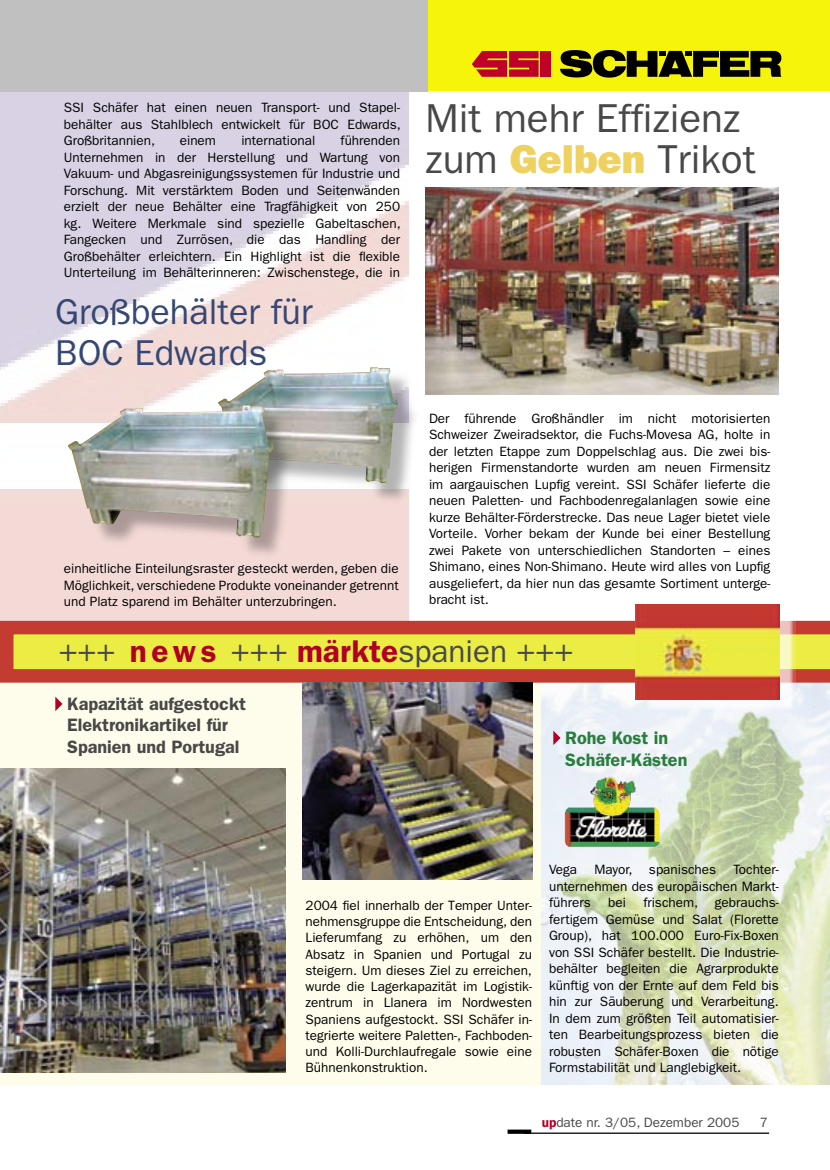
<style>
.page{position:relative;width:830px;height:1170px;background:#fff}
.page>*{position:absolute;margin:0;border:0;box-sizing:border-box;transform-origin:0 0}
.t1{font:40.5px/40.5px "Franklin Gothic";color:#484848}
.t2{font:36px/40.5px "Franklin Gothic";color:#364773}
.t3{font:31.5px "Franklin Gothic";color:#484848}
.t4{font:600 18px/21.6px "Franklin Gothic";color:#484848}
.t5{font:600 18px/21.6px "Franklin Gothic";color:#297d3d}
.t6{font:13.5px/16.5px "Franklin Gothic";color:#000;text-align:justify}
.t7{font:13.5px "Franklin Gothic";color:#484848}
.s1{font-weight:800;color:#eed160}
.s2{font-weight:600;color:#b00024}
</style>
<div class="page">
<hr style="left:524px;top:1132px;width:244px;height:1px;background:#000">
<div style="left:507px;top:1129px;width:24px;height:4px;border:2px solid #000"></div>
<svg style="left:427px;top:0;width:402px;height:91px;background:#d8cd0c"></svg>
<div style="left:0;top:0;width:427px;height:91px;background:#c0c0c0"></div>
<img style="left:540px;top:682px;width:289px;height:402px">
<img style="left:0;top:92px;width:408px;height:528px">
<div style="left:0;top:672px;width:540px;height:412px;background:#fefcea"></div>
<svg style="left:0;top:620px;width:829px;height:62px;background:#da9e3e"></svg>
<img style="left:0;top:768px;width:285px;height:304px">
<svg style="left:546px;top:730px;width:14px;height:15px"></svg>
<svg style="left:55px;top:697px;width:7px;height:14px"></svg>
<img style="left:425px;top:187px;width:353px;height:207px">
<img style="left:564px;top:776px;width:95px;height:71px">
<div style="left:221px;top:369px;width:200px;height:137px;background:#000;opacity:.3"></div>
<img style="left:218px;top:367px;width:180px;height:116px">
<div style="left:71px;top:406px;width:225px;height:155px;background:#000;opacity:.3"></div>
<img style="left:68px;top:405px;width:205px;height:132px">
<img style="left:302px;top:682px;width:229px;height:197px">
<div style="left:644px;top:608px;width:151px;height:103px;background:#fff;opacity:.7"></div>
<img style="left:635px;top:604px;width:143px;height:95px">
<p class="t6" style="left:64px;top:99px;width:338px">SSI Schäfer hat einen neuen Transport- und Stapel&shy;behälter aus Stahlblech entwickelt für BOC Edwards, Großbritannien,</p>
<p class="t6" style="left:64px;top:132px;width:338px;text-indent:276px">führenden Unternehmen in der Herstellung und Wartung von Vakuum- und Abgasreinigungssystemen für Industrie und Forschung. Mit verstärktem Boden und Seitenwänden erzielt der neue Behälter eine Tragfähigkeit von 250 kg. Weitere Merkmale sind spezielle Gabeltaschen, Fangecken und Zurrösen, die das Handling der Großbehälter erleichtern. Ein Highlight ist die flexible Unterteilung im Behälterinneren: Zwischenstege, die in</p>
<p class="t6" style="left:180px;top:132px;width:38px">einem</p>
<p class="t6" style="left:241px;top:132px;width:75px">international</p>
<h2 class="t2" style="left:55px;top:292px;width:259px">Großbehälter für<br>BOC Edwards</h2>
<p class="t6" style="left:64px;top:560px;width:336px">einheitliche Einteilungsraster gesteckt werden, geben die Möglichkeit, verschiedene Produkte voneinander getrennt und Platz sparend im Behälter unterzubringen.</p>
<h1 class="t1" style="left:425px;top:99px;width:331px">Mit mehr Effizienz zum <span class="s1">Gelben</span> Trikot</h1>
<p class="t6" style="left:429px;top:410px;width:343px">Der führende Großhändler im nicht motorisierten Schweizer Zweiradsektor, die Fuchs-Movesa AG, holte in der letzten Etappe zum Doppelschlag aus. Die zwei bis&shy;herigen Firmenstandorte wurden am neuen Firmensitz im aargauischen Lupfig vereint. SSI Schäfer lieferte die neuen Paletten- und Fachbodenregalanlagen sowie eine kurze Behälter-Förderstrecke. Das neue Lager bietet viele Vorteile. Vorher bekam der Kunde bei einer Bestellung zwei Pakete von unterschiedlichen Standorten – eines Shimano, eines Non-Shimano. Heute wird alles von Lupfig ausgeliefert, da hier nun das gesamte Sortiment unterge&shy;bracht ist.</p>
<h3 class="t3" style="left:59px;top:633px;width:516px">+++ <span class="s2">n ew s</span> +++ <span class="s2">märkte</span>spanien +++</h3>
<h3 class="t4" style="left:67px;top:692px;width:180px">Kapazität aufgestockt<br>Elektronikartikel für<br>Spanien und Portugal</h3>
<h3 class="t5" style="left:565px;top:727px;width:124px">Rohe Kost in<br>Schäfer-Kästen</h3>
<p class="t6" style="left:305px;top:897px;width:228px">2004 fiel innerhalb der Temper Unter&shy;nehmensgruppe die Entscheidung, den Lieferumfang zu erhöhen, um den Absatz in Spanien und Portugal zu steigern. Um dieses Ziel zu erreichen, wurde die Lagerkapazität im Logistik&shy;zentrum in Llanera im Nordwesten Spaniens aufgestockt. SSI Schäfer in&shy;tegrierte weitere Paletten-, Fachboden&shy;und Kolli-Durchlaufregale sowie eine Bühnenkonstruktion.</p>
<p class="t6" style="left:549px;top:861px;width:30px">Vega</p>
<p class="t6" style="left:594px;top:861px;width:123px">Mayor, spanisches</p>
<p class="t6" style="left:549px;top:861px;width:231px;text-indent:184px">Tochter&shy;unternehmen des europäischen Markt&shy;führers</p>
<p class="t6" style="left:549px;top:894px;width:231px;text-indent:94px">frischem, gebrauchs&shy;fertigem Gemüse und Salat (Florette Group), hat 100.000 Euro-Fix-Boxen von SSI Schäfer bestellt. Die Industrie&shy;behälter begleiten die Agrarprodukte künftig von der Ernte auf dem Feld bis hin zur Säuberung und Verarbeitung.<br>In dem zum größten Teil automatisier&shy;ten Bearbeitungsprozess bieten die robusten Schäfer-Boxen die nötige Formstabilität und Langlebigkeit.</p>
<p class="t6" style="left:608px;top:894px;width:19px">bei</p>
<p class="t7" style="left:541px;top:1114px;width:199px"><span class="s2">up</span>date nr. 3/05, Dezember 2005</p>
<p class="t7" style="left:759px;top:1114px;width:10px">7</p>
</div>
